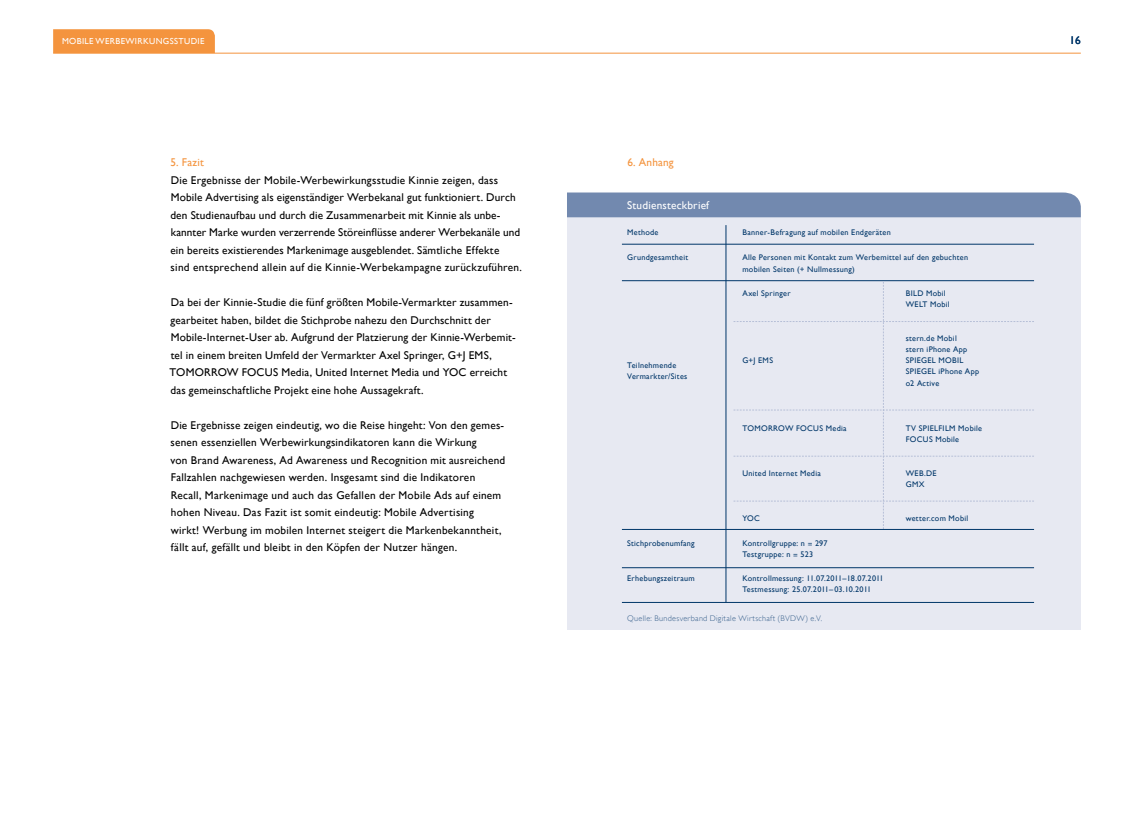
<style>
.page{position:relative;width:1134px;height:815px;background:#fff}
.page>*{position:absolute;margin:0;border:0;box-sizing:border-box;transform-origin:0 0}
.t1{font:11.25px/17.5px "Gill Sans";letter-spacing:.015em;color:#000}
.t2{font:11.25px "Gill Sans";letter-spacing:.02em;color:#fff}
.t3{font:11.25px "Gill Sans";letter-spacing:.015em;color:#f4943e}
.t4{font:11.25px "Gill Sans";color:#003669}
.t5{font:8.75px "Gill Sans";letter-spacing:.04em;color:#fff}
.t6{font:8.12px/11.2px "Gill Sans";letter-spacing:.035em;color:#003669}
.t7{font:300 8.12px "Gill Sans";letter-spacing:.04em;color:#365f8b}
</style>
<div class="page">
<div style="left:53px;top:29px;width:162px;height:24px;background:#f4943e"></div>
<hr style="left:53px;top:53px;width:1028px;height:1px;background:#f4943e">
<div style="left:567px;top:212px;width:514px;height:418px;background:#e7e9f2"></div>
<div style="left:567px;top:192px;width:514px;height:25px;background:#7289af"></div>
<hr style="left:622px;top:244px;width:412px;height:1px;background:#003669">
<hr style="left:622px;top:280px;width:412px;height:1px;background:#003669">
<hr style="left:622px;top:567px;width:412px;height:1px;background:#003669">
<hr style="left:622px;top:602px;width:412px;height:1px;background:#003669">
<svg style="left:733px;top:282px;width:301px;height:247px"></svg>
<hr style="left:726px;top:225px;width:1px;height:377px;background:#003669">
<hr style="left:622px;top:529px;width:412px;height:1px;background:#003669">
<p class="t5" style="left:62px;top:36px;width:60px">Mobi le Werbewi</p>
<p class="t5" style="left:137px;top:36px;width:59px">rkungsstudie</p>
<p class="t4" style="left:1069px;top:33px;width:13px">16</p>
<p class="t3" style="left:171px;top:156px;width:35px">5. Fazit</p>
<p class="t1" style="left:170px;top:171px;width:353px">Die Ergebnisse der Mobile-Werbewirkungsstudie Kinnie zeigen, dass Mobile Advertising als eigenständiger Werbekanal gut funktioniert. Durch den Studienaufbau und durch die Zusammenarbeit mit Kinnie als unbe&shy;kannter Marke wurden verzerrende Störeinflüsse anderer Werbekanäle und ein bereits existierendes Markenimage ausgeblendet. Sämtliche Effekte<br>sind entsprechend allein auf die Kinnie-Werbekampagne zurückzuführen.</p>
<p class="t1" style="left:170px;top:294px;width:348px">Da bei der Kinnie-Studie die fünf größten Mobile-Vermarkter zusammen&shy;gearbeitet haben, bildet die Stichprobe nahezu den Durchschnitt der Mobile-Internet-User ab. Aufgrund der Platzierung der Kinnie-Werbemit&shy;tel in einem breiten Umfeld der Vermarkter Axel Springer, G+J EMS, TOMORRO</p>
<p class="t1" style="left:170px;top:364px;width:338px;text-indent:56px">W FOCUS Media, United Internet Media und YOC erreicht das gemeinschaftliche Projekt eine hohe Aussagekraft.</p>
<p class="t1" style="left:171px;top:416px;width:336px">Die Ergebnisse zeigen eindeutig, wo die Reise hingeht: Von den gemes&shy;senen essenziellen Werbewirkungsindikatoren kann die Wirkung<br>von Brand Awareness, Ad Awareness und Recognition mit ausreichend Fallzahlen nachgewiesen werden. Insgesamt sind die Indikatoren Recall, Markenimage und auch das Gefallen der Mobile Ads auf einem hohen Niveau. Das Fazit ist somit eindeutig: Mobile Advertising<br>wirkt! Werbung im mobilen Internet steigert die Markenbekanntheit, fällt auf, gefällt und bleibt in den Köpfen der Nutzer hängen.</p>
<p class="t3" style="left:627px;top:156px;width:48px">6. Anhang</p>
<p class="t2" style="left:627px;top:198px;width:83px">Studiensteckbrief</p>
<p class="t6" style="left:627px;top:227px;width:33px">Methode</p>
<p class="t6" style="left:627px;top:252px;width:62px">Grundgesamtheit</p>
<p class="t6" style="left:742px;top:227px;width:150px">Banner-Befragung auf mobilen Endgeräten</p>
<p class="t6" style="left:742px;top:252px;width:227px">Alle Personen mit Kontakt zum Werbemittel auf den gebuchten mobilen Seiten (+ Nullmessung)</p>
<p class="t6" style="left:627px;top:359px;width:62px">Teilnehmende<br>Vermarkter/Sites</p>
<p class="t6" style="left:742px;top:287px;width:50px">Axel Springer</p>
<p class="t6" style="left:742px;top:355px;width:32px">G+J EMS</p>
<p class="t6" style="left:742px;top:422px;width:26px">TOMORRO</p>
<p class="t6" style="left:785px;top:422px;width:63px">W FOCUS Media</p>
<p class="t6" style="left:742px;top:467px;width:80px">United Internet Media</p>
<p class="t6" style="left:742px;top:512px;width:19px">YOC</p>
<p class="t6" style="left:906px;top:287px;width:45px">BILD Mobil<br>WELT Mobil</p>
<p class="t6" style="left:906px;top:332px;width:75px">stern.de Mobil<br>stern iPhone App<br>SPIEGEL MOBIL<br>SPIEGEL iPhone App o2 Active</p>
<p class="t6" style="left:906px;top:422px;width:78px">TV SPIELFILM Mobile<br>FOCUS Mobile</p>
<p class="t6" style="left:906px;top:467px;width:32px">WEB.DE<br>GMX</p>
<p class="t6" style="left:906px;top:512px;width:64px">wetter.com Mobil</p>
<p class="t6" style="left:627px;top:538px;width:69px">Stichprobenumfang</p>
<p class="t6" style="left:627px;top:572px;width:69px">Erhebungszeitraum</p>
<p class="t6" style="left:742px;top:538px;width:87px">Kontrollgruppe: n = 297<br>Testgruppe: n = 523</p>
<p class="t6" style="left:742px;top:572px;width:143px">Kontrollmessung: 11.07.2011–18.07.2011<br>Testmessung: 25.07.2011–03.10.2011</p>
<p class="t7" style="left:627px;top:614px;width:196px">Quelle: Bundesverband Digitale Wirtschaft (BVDW) e.V.</p>
</div>
